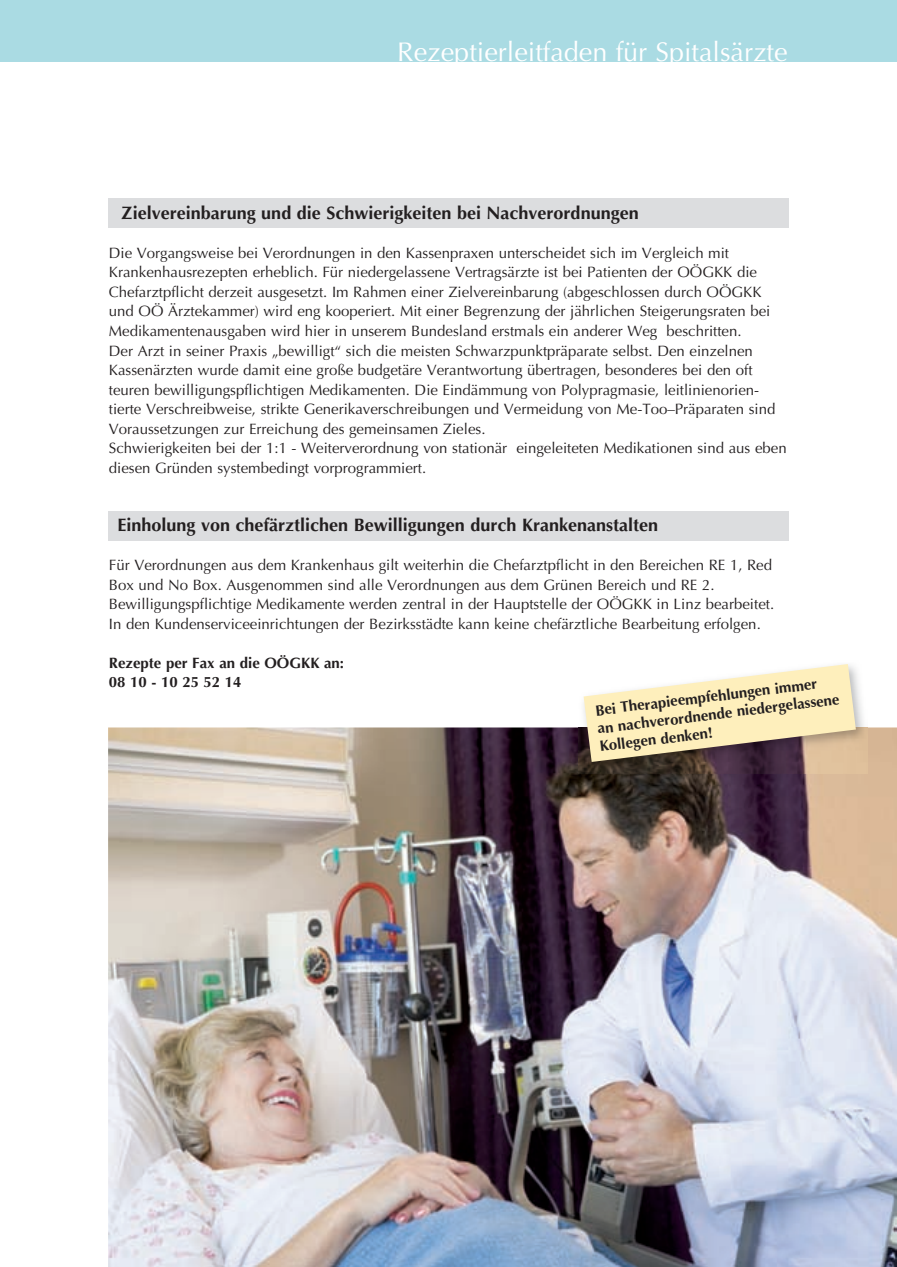
<style>
.page{position:relative;width:897px;height:1267px;background:#fff}
.page>*{position:absolute;margin:0;border:0;box-sizing:border-box;transform-origin:0 0}
.t1{font:27px "Optima LT Std";color:#fff}
.t2{font:700 18px "Optima LT Std";color:#231f20}
.t3{font:15px/19.5px "Optima LT Std";color:#231f20}
.t4{font:700 15px/18px "Optima LT Std";color:#231f20}
</style>
<div class="page">
<hr style="left:0;top:0;width:2px;height:61px;background:#aadbe3">
<div style="left:2px;top:0;width:894px;height:61px;background:#aadbe3"></div>
<div style="left:108px;top:198px;width:680px;height:30px;background:#dcdddf"></div>
<div style="left:108px;top:510px;width:680px;height:30px;background:#dcdddf"></div>
<img style="left:108px;top:727px;width:788px;height:539px">
<img style="left:578px;top:669px;width:289px;height:104px">
<svg style="left:583px;top:664px;width:272px;height:98px"></svg>
<h1 class="t1" style="left:397px;top:36px;width:392px">Rezeptierleitfaden für Spitalsärzte</h1>
<p class="t2" style="left:122px;top:202px;width:518px">Zielvereinbarung und die Schwierigkeiten bei Nachverordnungen</p>
<p class="t3" style="left:109px;top:243px;width:679px">Die Vorgangsweise bei Verordnungen in den Kassenpraxen unterscheidet sich im Vergleich mit Krankenhausrezepten erheblich. Für niedergelassene Vertragsärzte ist bei Patienten der OÖGKK die Chefarztpflicht derzeit ausgesetzt. Im Rahmen einer Zielvereinbarung (abgeschlossen durch OÖGKK und OÖ Ärztekammer) wird eng kooperiert. Mit einer Begrenzung der jährlichen Steigerungsraten bei Medikamentenausgaben wird hier in unserem Bundesland erstmals ein anderer Weg beschritten.<br>Der Arzt in seiner Praxis „bewilligt“ sich die meisten Schwarzpunktpräparate selbst. Den einzelnen Kassenärzten wurde damit eine große budgetäre Verantwortung übertragen, besonderes bei den oft teuren bewilligungspflichtigen Medikamenten. Die Eindämmung von Polypragmasie, leitlinienorien&shy;tierte Verschreibweise, strikte Generikaverschreibungen und Vermeidung von Me-Too–Präparaten sind Voraussetzungen zur Erreichung des gemeinsamen Zieles.<br>Schwierigkeiten bei der 1:1 - Weiterverordnung von stationär eingeleiteten Medikationen sind aus eben diesen Gründen systembedingt vorprogrammiert.</p>
<p class="t2" style="left:117px;top:514px;width:542px">Einholung von chefärztlichen Bewilligungen durch Krankenanstalten</p>
<p class="t3" style="left:109px;top:555px;width:666px">Für Verordnungen aus dem Krankenhaus gilt weiterhin die Chefarztpflicht in den Bereichen RE 1, Red Box und No Box. Ausgenommen sind alle Verordnungen aus dem Grünen Bereich und RE 2.<br>Bewilligungspflichtige Medikamente werden zentral in der Hauptstelle der OÖGKK in Linz bearbeitet.<br>In den Kundenserviceeinrichtungen der Bezirksstädte kann keine chefärztliche Bearbeitung erfolgen.</p>
<p class="t4" style="left:109px;top:653px;width:237px;line-height:19.5px">Rezepte per Fax an die OÖGKK an:<br>08 10 - 10 25 52 14</p>
<p class="t4" style="left:594px;top:701px;width:245px;rotate:-7deg">Bei Therapieempfehlungen immer<br>an nachverordnende niedergelassene<br>Kollegen denken!</p>
</div>
